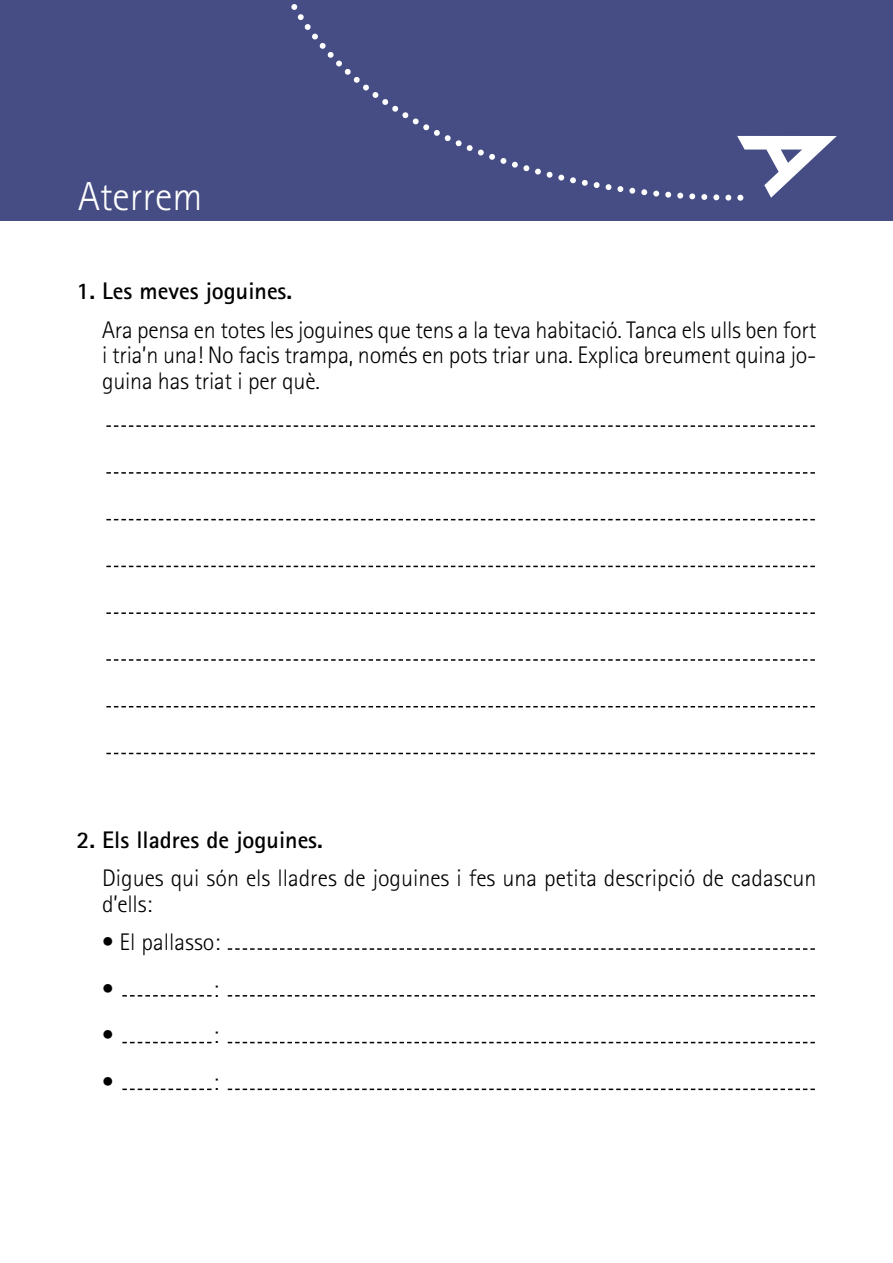
<style>
.page{position:relative;width:893px;height:1263px;background:#fff}
.page>*{position:absolute;margin:0;border:0;box-sizing:border-box;transform-origin:0 0}
.t1{font:300 40.5px "Rotis Sans Serif";color:#fff}
.t2{font:300 24px/25.5px "Rotis Sans Serif";color:#000}
.t3{font:700 24px "Rotis Sans Serif";color:#000}
</style>
<div class="page">
<div style="left:0;top:0;width:893px;height:221px;background:#454d84"></div>
<img style="left:740px;top:136px;width:97px;height:62px">
<svg style="left:291px;top:4px;width:449px;height:197px"></svg>
<svg style="left:737px;top:195px;width:6px;height:6px"></svg>
<svg style="left:106px;top:753px;width:709px;height:1px"></svg>
<svg style="left:106px;top:706px;width:709px;height:1px"></svg>
<svg style="left:106px;top:659px;width:709px;height:2px"></svg>
<svg style="left:106px;top:612px;width:709px;height:2px"></svg>
<svg style="left:106px;top:425px;width:709px;height:2px"></svg>
<svg style="left:106px;top:472px;width:709px;height:2px"></svg>
<svg style="left:106px;top:519px;width:709px;height:1px"></svg>
<svg style="left:106px;top:566px;width:709px;height:1px"></svg>
<svg style="left:228px;top:948px;width:587px;height:2px"></svg>
<svg style="left:122px;top:995px;width:90px;height:1px"></svg>
<svg style="left:228px;top:995px;width:587px;height:1px"></svg>
<svg style="left:122px;top:1042px;width:90px;height:1px"></svg>
<svg style="left:228px;top:1042px;width:587px;height:1px"></svg>
<svg style="left:122px;top:1088px;width:90px;height:2px"></svg>
<svg style="left:228px;top:1088px;width:587px;height:2px"></svg>
<h1 class="t1" style="left:78px;top:182px;width:126px">Aterrem</h1>
<p class="t3" style="left:77px;top:283px;width:217px">1. Les meves joguines.</p>
<p class="t2" style="left:102px;top:319px;width:716px;text-align:justify">Ara pensa en totes les joguines que tens a la teva habitació. Tanca els ulls ben fort i tria’n una! No facis trampa, només en pots triar una. Explica breument quina jo&shy;guina has triat i per què.</p>
<p class="t3" style="left:77px;top:831px;width:248px">2. Els lladres de joguines.</p>
<p class="t2" style="left:102px;top:867px;width:716px">Digues qui són els lladres de joguines i fes una petita descripció de cadascun d’ells:</p>
<p class="t2" style="left:102px;top:921px;width:120px;line-height:46.8px">• El pallasso: •</p>
<p class="t2" style="left:213px;top:978px;width:7px">:</p>
<p class="t2" style="left:102px;top:1025px;width:13px">•</p>
<p class="t2" style="left:213px;top:1025px;width:7px">:</p>
<p class="t2" style="left:102px;top:1071px;width:13px">•</p>
<p class="t2" style="left:213px;top:1071px;width:7px">:</p>
</div>
